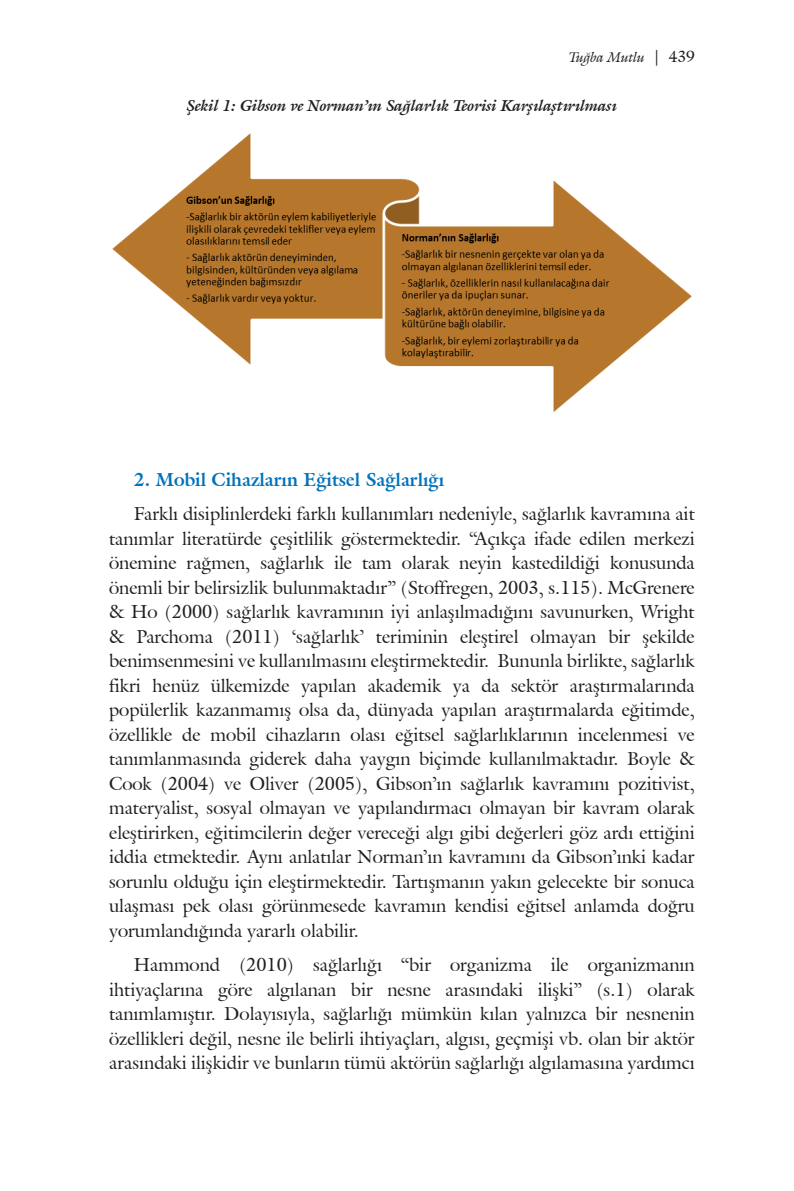
<style>
.page{position:relative;width:794px;height:1191px;background:#fff}
.page>*{position:absolute;margin:0;border:0;box-sizing:border-box;transform-origin:0 0}
.t1{font:18.38px/24.5px "Galliard IT Cby BT";color:#231f20;text-align:justify}
.t2{font:700 18.38px "Galliard IT Cby BT";color:#0072bc}
.t3{font:italic 700 15.75px "Galliard IT Cby BT";color:#231f20}
.t4{font:italic 14px "Galliard IT Cby BT";color:#231f20}
.s1{font-style:normal;font-size:15.75px}
</style>
<div class="page">
<img style="left:112px;top:133px;width:580px;height:279px">
<p class="t4" style="left:569px;top:47px;width:127px">Tuğba Mutlu <span class="s1">| 439</span></p>
<p class="t3" style="left:187px;top:95px;width:431px">Şekil 1: Gibson ve Norman’ın Sağlarlık Teorisi Karşılaştırılması</p>
<p class="t2" style="left:134px;top:467px;width:312px">2. Mobil Cihazların Eğitsel Sağlarlığı</p>
<p class="t1" style="left:109px;top:501px;width:587px;text-indent:25px">Farklı disiplinlerdeki farklı kullanımları nedeniyle, sağlarlık kavramına ait tanımlar literatürde çeşitlilik göstermektedir. “Açıkça ifade edilen merkezi önemine rağmen, sağlarlık ile tam olarak neyin kastedildiği konusunda önemli bir belirsizlik bulunmaktadır” (Stoffregen, 2003, s.115). McGrenere &amp; Ho (2000) sağlarlık kavramının iyi anlaşılmadığını savunurken, Wright &amp; Parchoma (2011) ‘sağlarlık’ teriminin eleştirel olmayan bir şekilde benimsenmesini ve kullanılmasını eleştirmektedir. Bununla birlikte, sağlarlık fikri henüz ülkemizde yapılan akademik ya da sektör araştırmalarında popülerlik kazanmamış olsa da, dünyada yapılan araştırmalarda eğitimde, özellikle de mobil cihazların olası eğitsel sağlarlıklarının incelenmesi ve tanımlanmasında giderek daha yaygın biçimde kullanılmaktadır. Boyle &amp; Cook (2004) ve Oliver (2005), Gibson’ın sağlarlık kavramını pozitivist, materyalist, sosyal olmayan ve yapılandırmacı olmayan bir kavram olarak eleştirirken, eğitimcilerin değer vereceği algı gibi değerleri göz ardı ettiğini iddia etmektedir. Aynı anlatılar Norman’ın kavramını da Gibson’ınki kadar sorunlu olduğu için eleştirmektedir. Tartışmanın yakın gelecekte bir sonuca ulaşması pek olası görünmesede kavramın kendisi eğitsel anlamda doğru yorumlandığında yararlı olabilir.</p>
<p class="t1" style="left:109px;top:952px;width:587px;text-indent:25px">Hammond (2010) sağlarlığı “bir organizma ile organizmanın ihtiyaçlarına göre algılanan bir nesne arasındaki ilişki” (s.1) olarak tanımlamıştır. Dolayısıyla, sağlarlığı mümkün kılan yalnızca bir nesnenin özellikleri değil, nesne ile belirli ihtiyaçları, algısı, geçmişi vb. olan bir aktör arasındaki ilişkidir ve bunların tümü aktörün sağlarlığı algılamasına yardımcı</p>
</div>
